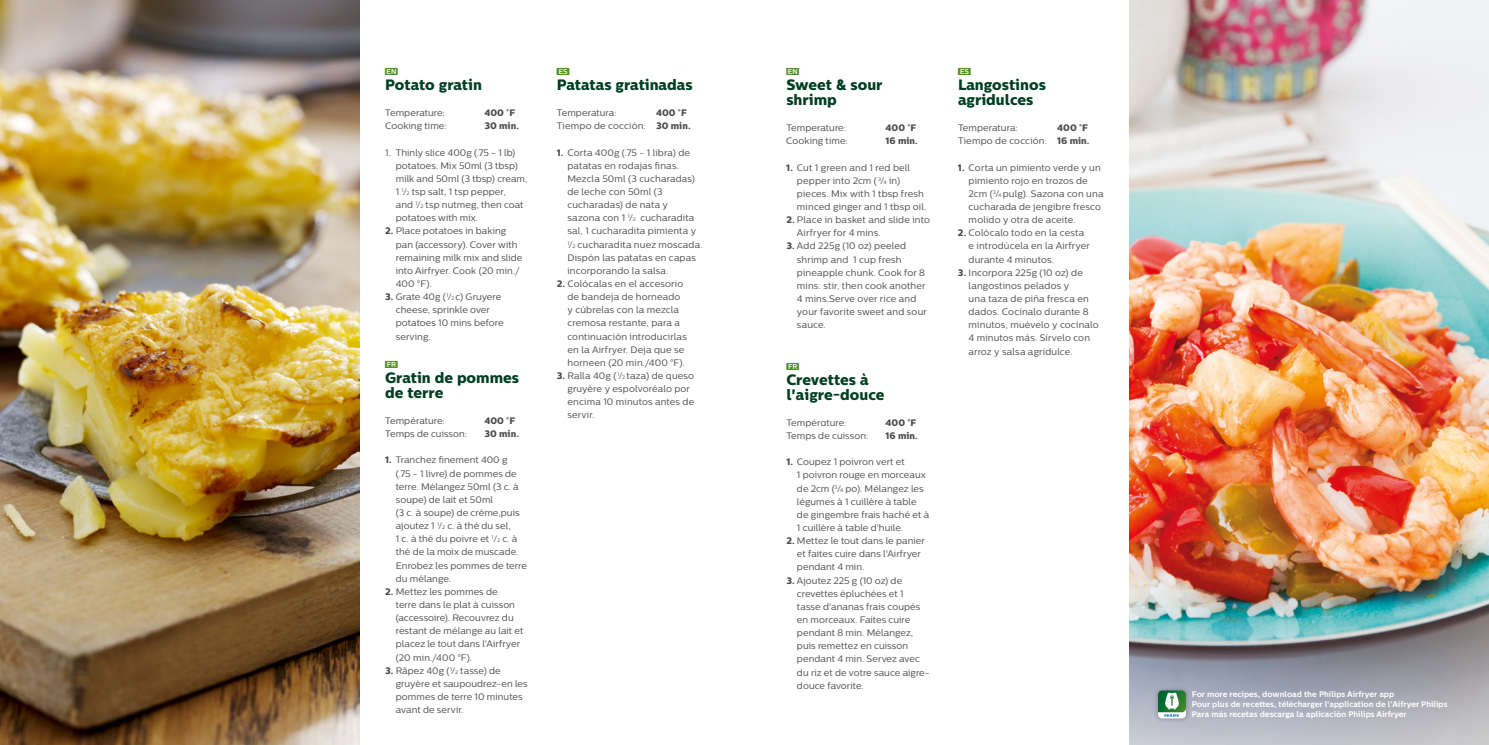
<style>
.page{position:relative;width:1489px;height:745px;background:#fff}
.page>*{position:absolute;margin:0;border:0;box-sizing:border-box;transform-origin:0 0}
.t1{font:800 15px/15px "Centrale Sans";color:#003e22}
.t2{font:10px "Language Marks Solid 2.8 Small";color:#519127}
.t3{font:9.38px/13.1px "Centrale Sans";letter-spacing:.01em;color:#4a4a49}
.t4{font:800 9.38px "Centrale Sans";color:#4a4a49}
.t5{font:700 8.12px/10px "Centrale Sans";color:#fff}
.s1{font-size:5.12px}
.s2{font-weight:800}
</style>
<div class="page">
<img style="left:0;top:0;width:359px;height:744px">
<img style="left:1129px;top:0;width:359px;height:744px">
<div style="left:1152px;top:685px;width:39px;height:38px;background:#000;opacity:.3"></div>
<svg style="left:1157px;top:690px;width:28px;height:28px"></svg>
<p class="t2" style="left:385px;top:65px;width:18px">e</p>
<h1 class="t1" style="left:385px;top:77px;width:98px">Potato gratin</h1>
<p class="t3" style="left:385px;top:106px;width:61px">Temperature:</p>
<p class="t4" style="left:484px;top:107px;width:32px">400 °F</p>
<p class="t3" style="left:385px;top:119px;width:63px">Cooking time:</p>
<p class="t4" style="left:484px;top:120px;width:36px">30 min.</p>
<p class="t3" style="left:396px;top:145px;width:133px;text-indent:-11px">1. Thinly slice 400g (.75 - 1 lb) potatoes. Mix 50ml (3 tbsp) milk and 50ml (3 tbsp) cream,<br>1 <sup>1</sup>⁄<span class="s1">2</span> tsp salt, 1 tsp pepper,<br>and <sup>1</sup>⁄<span class="s1">2</span> tsp nutmeg, then coat potatoes with mix.</p>
<p class="t3" style="left:396px;top:224px;width:128px;text-indent:-11px"><span class="s2">2.</span> Place potatoes in baking pan (accessory). Cover with remaining milk mix and slide into Airfryer. Cook (20 min./<br>400 °F).</p>
<p class="t3" style="left:396px;top:290px;width:109px;text-indent:-11px"><span class="s2">3.</span> Grate 40g (<sup>1</sup>⁄<span class="s1">2</span> c) Gruyere cheese, sprinkle over potatoes 10 mins before serving.</p>
<p class="t2" style="left:385px;top:358px;width:18px">f</p>
<h1 class="t1" style="left:385px;top:370px;width:135px">Gratin de pommes de terre</h1>
<p class="t3" style="left:385px;top:414px;width:61px">Température:</p>
<p class="t4" style="left:484px;top:414px;width:32px">400 °F</p>
<p class="t3" style="left:385px;top:427px;width:83px">Temps de cuisson:</p>
<p class="t4" style="left:484px;top:428px;width:36px">30 min.</p>
<p class="t3" style="left:396px;top:453px;width:133px;text-indent:-11px"><span class="s2">1.</span> Tranchez finement 400 g<br>(.75 - 1 livre) de pommes de terre. Mélangez 50ml (3 c. à soupe) de lait et 50ml<br>(3 c. à soupe) de crème,puis ajoutez 1 <sup>1</sup>⁄<span class="s1">2</span> c. à thé du sel,<br>1 c. à thé du poivre et <sup>1</sup>⁄<span class="s1">2</span> c. à thé de la moix de muscade.<br>Enrobez les pommes de terre du mélange.</p>
<p class="t3" style="left:396px;top:584px;width:129px;text-indent:-11px"><span class="s2">2.</span> Mettez les pommes de<br>terre dans le plat à cuisson (accessoire). Recouvrez du restant de mélange au lait et placez le tout dans l'Airfryer (20 min./400 °F).</p>
<p class="t3" style="left:396px;top:663px;width:133px;text-indent:-11px"><span class="s2">3.</span> Râpez 40g (<sup>1</sup>⁄<span class="s1">2</span> tasse) de gruyère et saupoudrez-en les pommes de terre 10 minutes avant de servir.</p>
<p class="t2" style="left:557px;top:65px;width:18px">E</p>
<h1 class="t1" style="left:557px;top:77px;width:137px">Patatas gratinadas</h1>
<p class="t3" style="left:557px;top:106px;width:61px">Temperatura:</p>
<p class="t3" style="left:557px;top:106px;width:135px;text-indent:99px"><span class="s2">400 °F<br></span>Tiempo de cocción: <span class="s2">30 min.</span></p>
<p class="t3" style="left:567px;top:145px;width:137px;text-indent:-11px"><span class="s2">1.</span> Corta 400g (.75 - 1 libra) de patatas en rodajas finas.<br>Mezcla 50ml (3 cucharadas) de leche con 50ml (3 cucharadas) de nata y sazona con 1 <sup>1</sup>⁄<span class="s1">2</span> cucharadita sal, 1 cucharadita pimienta y<br><sup>1</sup>⁄<span class="s1">2</span> cucharadita nuez moscada.<br>Dispón las patatas en capas incorporando la salsa.</p>
<p class="t3" style="left:567px;top:277px;width:121px;text-indent:-11px"><span class="s2">2.</span> Colócalas en el accesorio de bandeja de horneado y cúbrelas con la mezcla cremosa restante, para a continuación introducirlas en la Airfryer. Deja que se horneen (20 min./400 °F).</p>
<p class="t3" style="left:567px;top:369px;width:128px;text-indent:-11px"><span class="s2">3.</span> Ralla 40g (<sup>1</sup>⁄<span class="s1">2</span> taza) de queso gruyère y espolvoréalo por encima 10 minutos antes de servir.</p>
<p class="t2" style="left:786px;top:65px;width:18px">e</p>
<h1 class="t1" style="left:786px;top:77px;width:98px">Sweet &amp; sour shrimp</h1>
<p class="t3" style="left:786px;top:121px;width:61px">Temperature:</p>
<p class="t4" style="left:885px;top:122px;width:32px">400 °F</p>
<p class="t3" style="left:786px;top:134px;width:63px">Cooking time:</p>
<p class="t4" style="left:885px;top:135px;width:34px">16 min.</p>
<p class="t3" style="left:797px;top:160px;width:131px;text-indent:-11px"><span class="s2">1.</span> Cut 1 green and 1 red bell pepper into 2cm ( <sup>3</sup>⁄<span class="s1">4</span> in) pieces. Mix with 1 tbsp fresh minced ginger and 1 tbsp oil.</p>
<p class="t3" style="left:797px;top:213px;width:134px;text-indent:-11px"><span class="s2">2.</span> Place in basket and slide into<br>Airfryer for 4 mins.</p>
<p class="t3" style="left:797px;top:239px;width:131px;text-indent:-11px"><span class="s2">3.</span> Add 225g (10 oz) peeled shrimp and 1 cup fresh pineapple chunk. Cook for 8 mins. stir, then cook another<br>4 mins.Serve over rice and your favorite sweet and sour sauce.</p>
<p class="t2" style="left:786px;top:360px;width:18px">f</p>
<h1 class="t1" style="left:786px;top:372px;width:100px">Crevettes à l'aigre-douce</h1>
<p class="t3" style="left:786px;top:415px;width:62px">Température:</p>
<p class="t4" style="left:885px;top:416px;width:32px">400 °F</p>
<p class="t3" style="left:786px;top:429px;width:83px">Temps de cuisson:</p>
<p class="t4" style="left:885px;top:429px;width:34px">16 min.</p>
<p class="t3" style="left:797px;top:455px;width:134px;text-indent:-11px"><span class="s2">1.</span> Coupez 1 poivron vert et<br>1 poivron rouge en morceaux de 2cm (<sup>3</sup>⁄<span class="s1">4</span> po). Mélangez les légumes à 1 cuillère à table de gingembre frais haché et à<br>1 cuillère à table d'huile.</p>
<p class="t3" style="left:797px;top:534px;width:129px;text-indent:-11px"><span class="s2">2.</span> Mettez le tout dans le panier et faites cuire dans l'Airfryer pendant 4 min.</p>
<p class="t3" style="left:797px;top:573px;width:134px;text-indent:-11px"><span class="s2">3.</span> Ajoutez 225 g (10 oz) de crevettes épluchées et 1 tasse d'ananas frais coupés en morceaux. Faites cuire pendant 8 min. Mélangez, puis remettez en cuisson pendant 4 min. Servez avec du riz et de votre sauce aigre&shy;douce favorite.</p>
<p class="t2" style="left:957px;top:65px;width:18px">E</p>
<h1 class="t1" style="left:957px;top:77px;width:89px">Langostinos agridulces</h1>
<p class="t3" style="left:957px;top:121px;width:61px">Temperatura:</p>
<p class="t3" style="left:957px;top:121px;width:133px;text-align:right"><span class="s2">400 °F<br></span>Tiempo de cocción: <span class="s2">16 min.</span></p>
<p class="t3" style="left:968px;top:160px;width:136px;text-indent:-11px"><span class="s2">1.</span> Corta un pimiento verde y un pimiento rojo en trozos de<br>2cm (<sup>3</sup>⁄<span class="s1">4</span> pulg). Sazona con una cucharada de jengibre fresco molido y otra de aceite.</p>
<p class="t3" style="left:968px;top:226px;width:123px;text-indent:-11px"><span class="s2">2.</span> Colócalo todo en la cesta e introdúcela en la Airfryer durante 4 minutos.</p>
<p class="t3" style="left:968px;top:265px;width:131px;text-indent:-11px"><span class="s2">3.</span> Incorpora 225g (10 oz) de langostinos pelados y<br>una taza de piña fresca en dados. Cocínalo durante 8 minutos, muévelo y cocínalo<br>4 minutos más. Sírvelo con arroz y salsa agridulce.</p>
<p class="t5" style="left:1191px;top:688px;width:257px">For more recipes, download the Philips Airfryer app<br>Pour plus de recettes, télécharger l'application de l’Aifryer Philips<br>Para más recetas descarga la aplicación Philips Airfryer</p>
</div>
